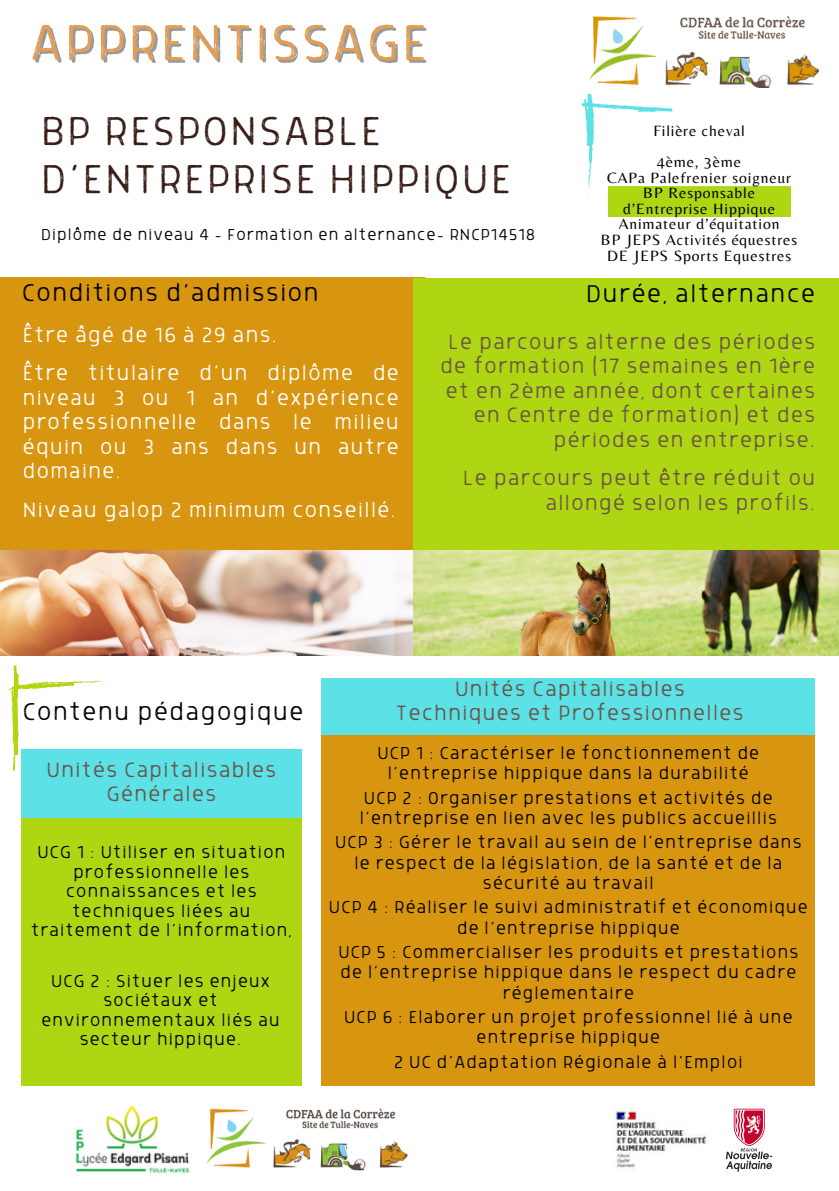
<style>
.page{position:relative;width:839px;height:1191px;background:#fff}
.page>*{position:absolute;margin:0;border:0;box-sizing:border-box;transform-origin:0 0}
.t1{font:58px "Grimpt Print Light Rust";letter-spacing:.06em;color:#e19e56}
.t2{font:46.6px/48px "Grimpt Print Light Rust";letter-spacing:.06em;color:#3a1f18}
.t3{font:28px "Grimpt Print Light Rust";letter-spacing:.06em;color:#000}
.t4{font:24px/24.6px "Grimpt Print Light Rust";letter-spacing:.06em;color:#695347;text-align:center}
.t5{font:24px/24.4px "Grimpt Print Light Rust";letter-spacing:.06em;color:#fff}
.t6{font:20px/20.4px "Grimpt Print Light Rust";letter-spacing:.06em;color:#000;text-align:center}
.t7{font:18.4px "Grimpt Print Light Rust";letter-spacing:.06em;color:#000}
.t8{font:15.6px/15.6px "Belleza";letter-spacing:.06em;color:#000}
</style>
<div class="page">
<img style="left:589px;top:17px;width:230px;height:70px">
<svg style="left:7px;top:666px;width:105px;height:105px"></svg>
<div style="left:21px;top:750px;width:281px;height:73px;background:#5ce1e6"></div>
<div style="left:21px;top:819px;width:281px;height:267px;background:#afd613"></div>
<div style="left:0;top:278px;width:424px;height:289px;background:#d8950f"></div>
<div style="left:413px;top:278px;width:425px;height:285px;background:#afd613"></div>
<img style="left:0;top:551px;width:413px;height:105px">
<img style="left:413px;top:551px;width:425px;height:105px">
<div style="left:321px;top:730px;width:493px;height:356px;background:#d8950f"></div>
<div style="left:321px;top:679px;width:494px;height:56px;background:#5ce1e6"></div>
<svg style="left:581px;top:94px;width:209px;height:122px"></svg>
<img style="left:206px;top:1108px;width:202px;height:63px">
<img style="left:76px;top:1105px;width:114px;height:68px">
<img style="left:614px;top:1107px;width:94px;height:61px">
<svg style="left:726px;top:1109px;width:46px;height:63px"></svg>
<h1 class="t1" style="left:30px;top:18px;width:398px">APPRENTISSAGE</h1>
<h2 class="t2" style="left:41px;top:114px;width:471px">BP RESPONSABLE<br>D’ENTREPRISE HIPPIQUE</h2>
<p class="t7" style="left:41px;top:227px;width:495px">Diplôme de niveau 4 - Formation en alternance- RNCP14518</p>
<p class="t8" style="left:653px;top:115px;width:93px;line-height:31px">Filière cheval<br>4ème, 3ème</p>
<p class="t8" style="left:601px;top:170px;width:198px;text-align:center">CAPa Palefrenier soigneur<br>BP Responsable d’Entreprise Hippique<br>Animateur d’équitation<br>BP JEPS Activités équestres<br>DE JEPS Sports Equestres</p>
<h3 class="t3" style="left:22px;top:281px;width:298px">Conditions d’admission</h3>
<h3 class="t3" style="left:586px;top:282px;width:230px">Durée, alternance</h3>
<p class="t5" style="left:23px;top:319px;width:377px;line-height:38.4px">Être âgé de 16 à 29 ans.<br>Être titulaire d’un diplôme de</p>
<p class="t5" style="left:23px;top:389px;width:377px;text-align:justify">niveau 3 ou 1 an d’expérience professionnelle dans le milieu équin ou 3 ans dans un autre domaine.</p>
<p class="t5" style="left:23px;top:501px;width:374px">Niveau galop 2 minimum conseillé.</p>
<p class="t4" style="left:440px;top:333px;width:376px;text-align:right">Le parcours alterne des périodes de formation (17 semaines en 1ère et en 2ème année, dont certaines en Centre de formation) et des périodes en entreprise.</p>
<p class="t4" style="left:463px;top:469px;width:353px;text-align:right">Le parcours peut être réduit ou allongé selon les profils.</p>
<h3 class="t3" style="left:23px;top:700px;width:282px">Contenu pédagogique</h3>
<p class="t4" style="left:46px;top:761px;width:231px;line-height:24px">Unités Capitalisables<br>Générales</p>
<p class="t6" style="left:31px;top:845px;width:262px;line-height:19.6px">UCG 1 : Utiliser en situation professionnelle les connaissances et les techniques liées au traitement de l’information,</p>
<p class="t6" style="left:41px;top:974px;width:240px;line-height:19.6px">UCG 2 : Situer les enjeux sociétaux et environnementaux liés au secteur hippique.</p>
<p class="t4" style="left:396px;top:680px;width:349px;line-height:24px">Unités Capitalisables<br>Techniques et Professionnelles</p>
<p class="t6" style="left:377px;top:745px;width:383px">UCP 1 : Caractériser le fonctionnement de l’entreprise hippique dans la durabilité</p>
<p class="t6" style="left:359px;top:790px;width:419px;text-align:left">UCP 2 : Organiser prestations et activités de l’entreprise en lien avec les publics accueillis</p>
<p class="t6" style="left:335px;top:835px;width:468px">UCP 3 : Gérer le travail au sein de l’entreprise dans le respect de la législation, de la santé et de la sécurité au travail</p>
<p class="t6" style="left:329px;top:900px;width:480px">UCP 4 : Réaliser le suivi administratif et économique de l’entreprise hippique</p>
<p class="t6" style="left:338px;top:944px;width:461px">UCP 5 : Commercialiser les produits et prestations de l’entreprise hippique dans le respect du cadre réglementaire</p>
<p class="t6" style="left:344px;top:1009px;width:450px">UCP 6 : Elaborer un projet professionnel lié à une entreprise hippique</p>
<p class="t6" style="left:394px;top:1054px;width:350px">2 UC d’Adaptation Régionale à l’Emploi</p>
</div>
